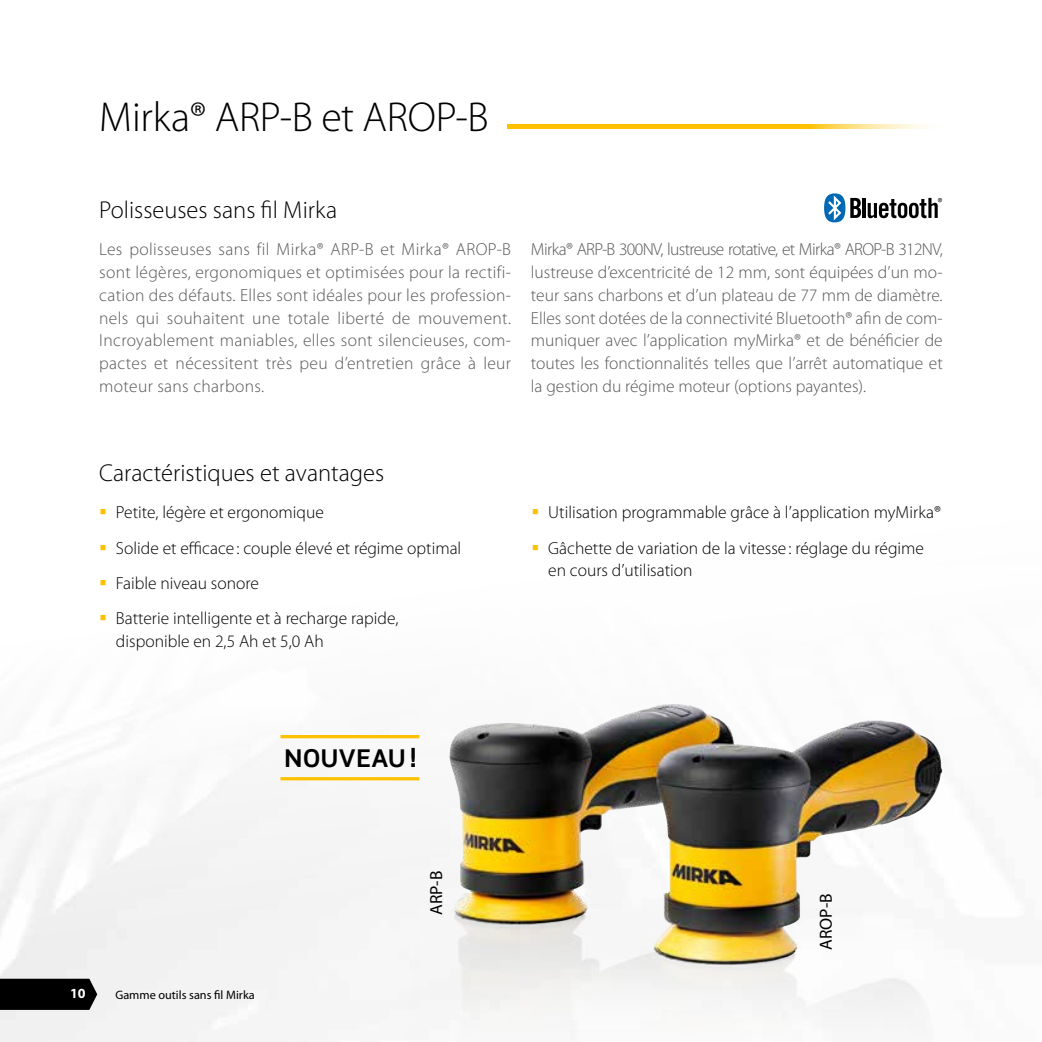
<style>
.page{position:relative;width:1042px;height:1042px;background:#fff}
.page>*{position:absolute;margin:0;border:0;box-sizing:border-box;transform-origin:0 0}
.t1{font:300 42px "Myriad Pro";letter-spacing:-.01em;color:#000}
.t2{font:300 24.5px "Myriad Pro";color:#000}
.t3{font:700 24.5px "Scene Pro";letter-spacing:.02em;color:#000}
.t4{font:300 17.5px/22.8px "Myriad Pro";letter-spacing:.005em;color:#575756;text-align:justify}
.t5{font:300 17.5px/35.2px "Myriad Pro";color:#000}
.t6{font:17.5px "Myriad Pro";color:#000}
.t7{font:700 14px "Myriad Pro";color:#fff}
.t8{font:12.25px "Myriad Pro";color:#000}
</style>
<div class="page">
<hr style="left:1041px;top:0;width:1px;height:1042px;background:#e4e7ea">
<img style="left:0;top:456px;width:1042px;height:586px">
<img style="left:401px;top:894px;width:628px;height:148px">
<img style="left:449px;top:705px;width:211px;height:219px">
<hr style="left:862px;top:198px;width:3px;height:20px;background:#000">
<svg style="left:867px;top:198px;width:75px;height:20px"></svg>
<svg style="left:824px;top:193px;width:37px;height:29px"></svg>
<svg style="left:507px;top:124px;width:419px;height:5px;background:#fdcb29"></svg>
<hr style="left:280px;top:777px;width:139px;height:3px;background:#fdc100">
<hr style="left:280px;top:735px;width:139px;height:3px;background:#fdc100">
<svg style="left:0;top:978px;width:97px;height:32px;background:#0f0f0f"></svg>
<svg style="left:101px;top:509px;width:5px;height:6px"></svg>
<svg style="left:101px;top:545px;width:5px;height:5px"></svg>
<svg style="left:101px;top:580px;width:5px;height:5px"></svg>
<svg style="left:101px;top:615px;width:5px;height:5px"></svg>
<svg style="left:533px;top:509px;width:5px;height:6px"></svg>
<svg style="left:533px;top:545px;width:5px;height:5px"></svg>
<h1 class="t1" style="left:99px;top:94px;width:391px">Mirka® ARP-B et AROP-B</h1>
<h2 class="t2" style="left:99px;top:196px;width:240px">Polisseuses sans fil Mirka</h2>
<p class="t4" style="left:99px;top:238px;width:413px">Les polisseuses sans fil Mirka® ARP-B et Mirka® AROP-B sont légères, ergonomiques et optimisées pour la rectifi&shy;cation des défauts. Elles sont idéales pour les profession&shy;nels qui souhaitent une totale liberté de mouvement.<br>Incroyablement maniables, elles sont silencieuses, com&shy;pactes et nécessitent très peu d’entretien grâce à leur moteur sans charbons.</p>
<p class="t4" style="left:531px;top:238px;width:413px">Mirka® ARP-B 300NV, lustreuse rotative, et Mirka® AROP-B 312NV, lustreuse d’excentricité de 12 mm, sont équipées d’un mo&shy;teur sans charbons et d’un plateau de 77 mm de diamètre.<br>Elles sont dotées de la connectivité Bluetooth® afin de com&shy;muniquer avec l’application myMirka® et de bénéficier de toutes les fonctionnalités telles que l’arrêt automatique et la gestion du régime moteur (options payantes).</p>
<h2 class="t2" style="left:99px;top:459px;width:287px">Caractéristiques et avantages</h2>
<p class="t5" style="left:116px;top:495px;width:347px">Petite, légère et ergonomique<br>Solide et efficace : couple élevé et régime optimal Faible niveau sonore<br>Batterie intelligente et à recharge rapide,</p>
<p class="t5" style="left:116px;top:623px;width:209px">disponible en 2,5 Ah et 5,0 Ah</p>
<h2 class="t3" style="left:285px;top:742px;width:134px">NOUVEAU !</h2>
<p class="t7" style="left:70px;top:984px;width:17px">10</p>
<p class="t8" style="left:115px;top:988px;width:141px">Gamme outils sans fil Mirka</p>
<p class="t6" style="left:427px;top:914px;width:45px;rotate:-90deg">ARP-B</p>
<p class="t5" style="left:548px;top:495px;width:394px">Utilisation programmable grâce à l’application myMirka®<br>Gâchette de variation de la vitesse : réglage du régime</p>
<p class="t5" style="left:548px;top:553px;width:146px">en cours d’utilisation</p>
<p class="t6" style="left:816px;top:949px;width:58px;rotate:-90deg">AROP-B</p>
</div>
